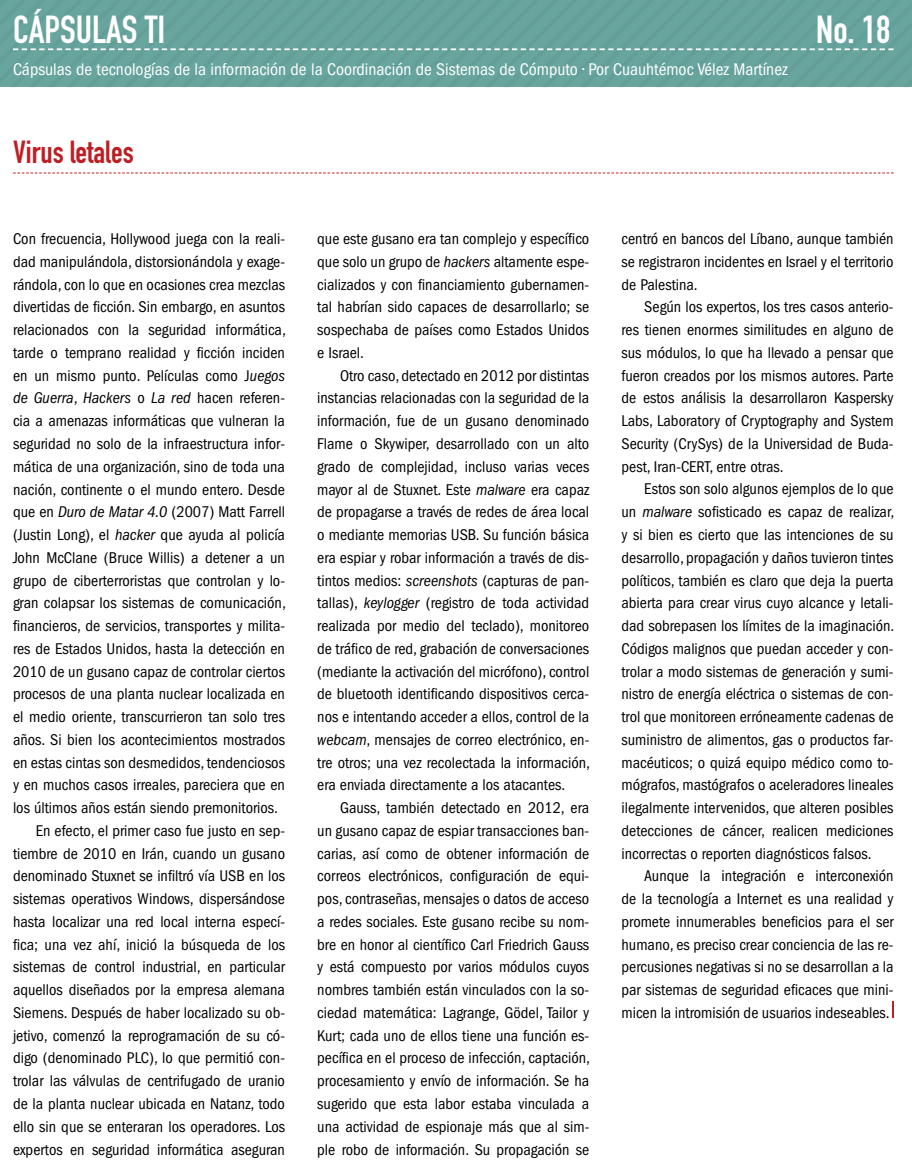
<style>
.page{position:relative;width:912px;height:1172px;background:#fff}
.page>*{position:absolute;margin:0;border:0;box-sizing:border-box;transform-origin:0 0}
.t1{font:38.5px "DIN Engschrift Std";color:#fff}
.t2{font:31.5px "DIN Engschrift Std";color:#be1f24}
.t3{font:condensed 17.5px "ITC Franklin Gothic Std";color:#fff}
.t4{font:condensed 16.1px/22.8px "ITC Franklin Gothic Std";color:#000;text-align:justify}
.t5{font:italic condensed 16.1px "ITC Franklin Gothic Std";color:#000}
.s1{font-style:italic}
.s2{font-style:normal}
</style>
<div class="page">
<div style="left:0;top:0;width:912px;height:87px;background:#67a59e"></div>
<svg style="left:13px;top:172px;width:881px;height:1px"></svg>
<svg style="left:892px;top:1001px;width:2px;height:17px"></svg>
<h1 class="t1" style="left:13px;top:7px;width:33px">Cápsul</h1>
<h1 class="t1" style="left:106px;top:7px;width:61px">as TI</h1>
<h1 class="t1" style="left:816px;top:7px;width:76px">No. 18</h1>
<p class="t3" style="left:13px;top:59px;width:776px">Cápsulas de tecnologías de la información de la Coordinación de Sistemas de Cómputo • Por Cuauhtémoc Vélez Martínez</p>
<h2 class="t2" style="left:13px;top:133px;width:122px">Virus letales</h2>
<p class="t4" style="left:13px;top:227px;width:274px">Con frecuencia, Hollywood juega con la reali-</p>
<p class="t4" style="left:13px;top:250px;width:274px">dad manipulándola, distorsionándola y exage-</p>
<p class="t4" style="left:13px;top:273px;width:274px">rándola, con lo que en ocasiones crea mezclas</p>
<p class="t4" style="left:13px;top:296px;width:273px">divertidas de ficción. Sin embargo, en asuntos</p>
<p class="t4" style="left:13px;top:318px;width:274px">relacionados con la seguridad informática,</p>
<p class="t4" style="left:13px;top:341px;width:274px">tarde o temprano realidad y ficción inciden</p>
<p class="t4" style="left:13px;top:364px;width:274px">en un mismo punto. Películas como J<span class="s1">uegos</span></p>
<p class="t5" style="left:13px;top:389px;width:274px">de Guerra<span class="s2">,</span> Hackers <span class="s2">o</span> La red <span class="s2">hacen referen-</span></p>
<p class="t4" style="left:13px;top:409px;width:273px">cia a amenazas informáticas que vulneran la</p>
<p class="t4" style="left:13px;top:432px;width:273px">seguridad no solo de la infraestructura infor-</p>
<p class="t4" style="left:13px;top:455px;width:274px">mática de una organización, sino de toda una</p>
<p class="t4" style="left:13px;top:478px;width:274px">nación, continente o el mundo entero. Desde</p>
<p class="t4" style="left:13px;top:500px;width:273px">que en <span class="s1">Duro de Matar 4.0</span> (2007) Matt Farrell</p>
<p class="t4" style="left:13px;top:523px;width:274px">(Justin Long), el <span class="s1">hacker</span> que ayuda al policía</p>
<p class="t4" style="left:13px;top:546px;width:273px">John McClane (Bruce Willis) a detener a un</p>
<p class="t4" style="left:13px;top:569px;width:273px">grupo de ciberterroristas que controlan y lo-</p>
<p class="t4" style="left:13px;top:591px;width:274px">gran colapsar los sistemas de comunicación,</p>
<p class="t4" style="left:13px;top:614px;width:274px">financieros, de servicios, transportes y milita-</p>
<p class="t4" style="left:13px;top:637px;width:273px">res de Estados Unidos, hasta la detección en</p>
<p class="t4" style="left:13px;top:660px;width:273px">2010 de un gusano capaz de controlar ciertos</p>
<p class="t4" style="left:13px;top:682px;width:273px">procesos de una planta nuclear localizada en</p>
<p class="t4" style="left:13px;top:705px;width:274px">el medio oriente, transcurrieron tan solo tres</p>
<p class="t4" style="left:13px;top:728px;width:274px">años. Si bien los acontecimientos mostrados</p>
<p class="t4" style="left:13px;top:751px;width:273px">en estas cintas son desmedidos, tendenciosos</p>
<p class="t4" style="left:13px;top:773px;width:274px">y en muchos casos irreales, pareciera que en</p>
<p class="t4" style="left:13px;top:796px;width:266px">los últimos años están siendo premonitorios.</p>
<p class="t4" style="left:36px;top:819px;width:251px">En efecto, el primer caso fue justo en sep-</p>
<p class="t4" style="left:13px;top:842px;width:274px">tiembre de 2010 en Irán, cuando un gusano</p>
<p class="t4" style="left:13px;top:864px;width:274px">denominado Stuxnet se infiltró vía USB en los</p>
<p class="t4" style="left:13px;top:887px;width:274px">sistemas operativos Windows, dispersándose</p>
<p class="t4" style="left:13px;top:910px;width:274px">hasta localizar una red local interna especí-</p>
<p class="t4" style="left:13px;top:933px;width:274px">fica; una vez ahí, inició la búsqueda de los</p>
<p class="t4" style="left:13px;top:955px;width:274px">sistemas de control industrial, en particular</p>
<p class="t4" style="left:13px;top:978px;width:273px">aquellos diseñados por la empresa alemana</p>
<p class="t4" style="left:13px;top:1001px;width:274px">Siemens. Después de haber localizado su ob-</p>
<p class="t4" style="left:13px;top:1024px;width:273px">jetivo, comenzó la reprogramación de su có-</p>
<p class="t4" style="left:13px;top:1046px;width:273px">digo (denominado PLC), lo que permitió con-</p>
<p class="t4" style="left:13px;top:1069px;width:273px">trolar las válvulas de centrifugado de uranio</p>
<p class="t4" style="left:13px;top:1092px;width:274px">de la planta nuclear ubicada en Natanz, todo</p>
<p class="t4" style="left:13px;top:1115px;width:274px">ello sin que se enteraran los operadores. Los</p>
<p class="t4" style="left:13px;top:1137px;width:274px">expertos en seguridad informática aseguran</p>
<p class="t4" style="left:317px;top:227px;width:274px">que este gusano era tan complejo y específico que solo un grupo de <span class="s1">hackers</span> altamente espe&shy;cializados y con financiamiento gubernamen&shy;tal habrían sido capaces de desarrollarlo; se sospechaba de países como Estados Unidos e Israel.</p>
<p class="t4" style="left:317px;top:364px;width:274px;text-indent:23px">Otro caso, detectado en 2012 por distintas instancias relacionadas con la seguridad de la información, fue de un gusano denominado Flame o Skywiper, desarrollado con un alto grado de complejidad, incluso varias veces mayor al de Stuxnet. Este <span class="s1">malware</span> era capaz de propagarse a través de redes de área local o mediante memorias USB. Su función básica era espiar y robar información a través de dis&shy;tintos medios: <span class="s1">screenshots</span> (capturas de pan&shy;tallas), <span class="s1">keylogger</span> (registro de toda actividad realizada por medio del teclado), monitoreo de tráfico de red, grabación de conversaciones (mediante la activación del micrófono), control de bluetooth identificando dispositivos cerca&shy;nos e intentando acceder a ellos, control de la <span class="s1">webcam</span>, mensajes de correo electrónico, en&shy;tre otros; una vez recolectada la información, era enviada directamente a los atacantes.</p>
<p class="t4" style="left:317px;top:796px;width:274px;text-indent:23px">Gauss, también detectado en 2012, era un gusano capaz de espiar transacciones ban&shy;carias, así como de obtener información de correos electrónicos, configuración de equi&shy;pos, contraseñas, mensajes o datos de acceso a redes sociales. Este gusano recibe su nom&shy;bre en honor al científico Carl Friedrich Gauss y está compuesto por varios módulos cuyos nombres también están vinculados con la so&shy;ciedad matemática: Lagrange, Gödel, Tailor y Kurt; cada uno de ellos tiene una función es&shy;pecífica en el proceso de infección, captación, procesamiento y envío de información. Se ha sugerido que esta labor estaba vinculada a una actividad de espionaje más que al sim&shy;ple robo de información. Su propagación se</p>
<p class="t4" style="left:622px;top:227px;width:274px">centró en bancos del Líbano, aunque también se registraron incidentes en Israel y el territorio de Palestina.</p>
<p class="t4" style="left:622px;top:296px;width:274px;text-indent:23px">Según los expertos, los tres casos anterio&shy;res tienen enormes similitudes en alguno de sus módulos, lo que ha llevado a pensar que fueron creados por los mismos autores. Parte de estos análisis la desarrollaron Kaspersky Labs, Laboratory of Cryptography and System Security (CrySys) de la Universidad de Buda&shy;pest, Iran-CERT, entre otras.</p>
<p class="t4" style="left:622px;top:478px;width:274px;text-indent:23px">Estos son solo algunos ejemplos de lo que un <span class="s1">malware</span> sofisticado es capaz de realizar, y si bien es cierto que las intenciones de su desarrollo, propagación y daños tuvieron tintes políticos, también es claro que deja la puerta abierta para crear virus cuyo alcance y letali&shy;dad sobrepasen los límites de la imaginación.<br>Códigos malignos que puedan acceder y con&shy;trolar a modo sistemas de generación y sumi&shy;nistro de energía eléctrica o sistemas de con&shy;trol que monitoreen erróneamente cadenas de suministro de alimentos, gas o productos far&shy;macéuticos; o quizá equipo médico como to&shy;mógrafos, mastógrafos o aceleradores lineales ilegalmente intervenidos, que alteren posibles detecciones de cáncer, realicen mediciones incorrectas o reporten diagnósticos falsos.</p>
<p class="t4" style="left:622px;top:864px;width:274px;text-indent:23px">Aunque la integración e interconexión de la tecnología a Internet es una realidad y promete innumerables beneficios para el ser humano, es preciso crear conciencia de las re&shy;percusiones negativas si no se desarrollan a la par sistemas de seguridad eficaces que mini&shy;micen la intromisión de usuarios indeseables.</p>
</div>
